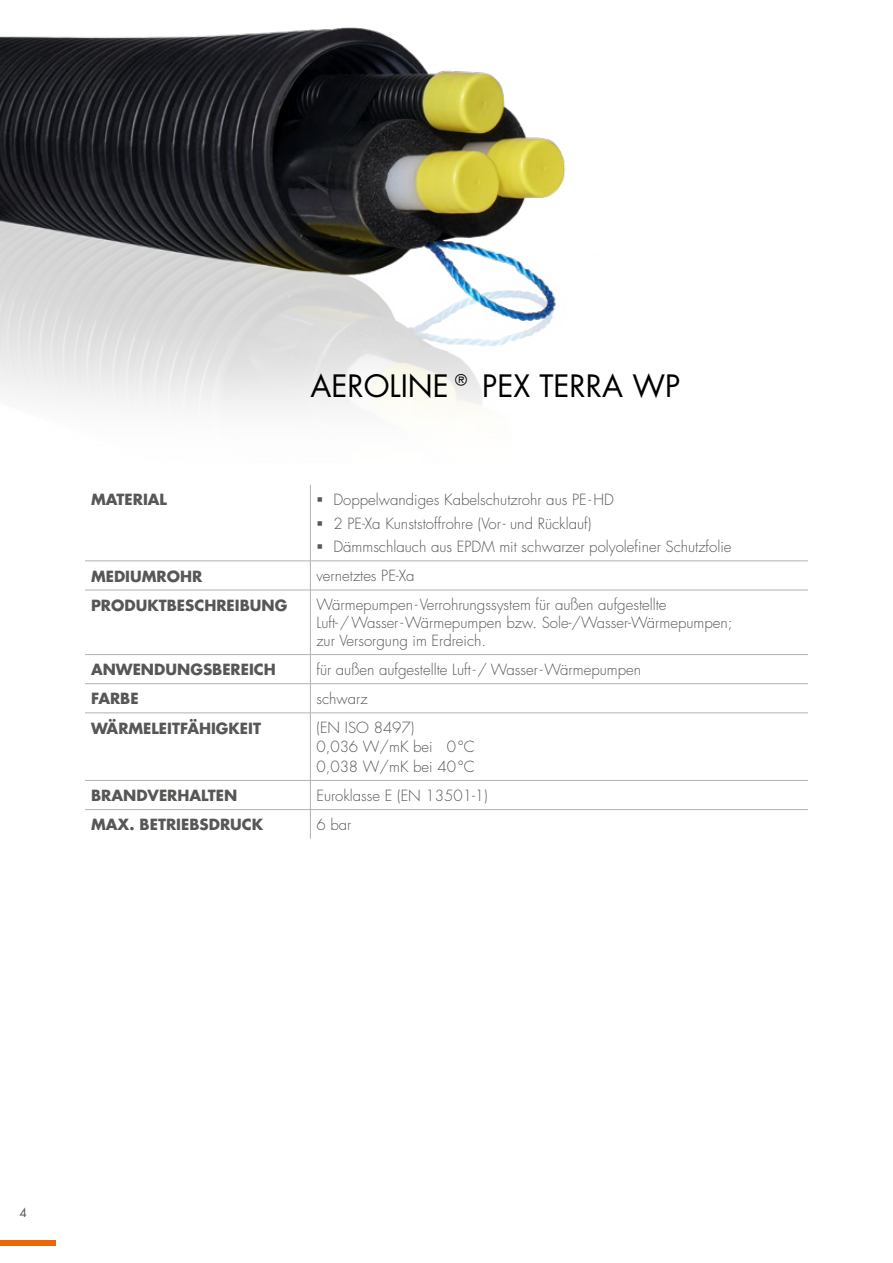
<style>
.page{position:relative;width:893px;height:1263px;background:#fff}
.page>*{position:absolute;margin:0;border:0;box-sizing:border-box;transform-origin:0 0}
.t1{font:30px "Futura CE";color:#000}
.t2{font:300 15px/23.7px "Futura CE";color:#575756}
.t3{font:700 15px "Futura CE";color:#575756}
.t4{font:12px "Futura CE";color:#575756}
</style>
<div class="page">
<hr style="left:892px;top:30px;width:1px;height:49px;background:#ec6608">
<div style="left:0;top:1240px;width:55px;height:6px;background:#ec6608"></div>
<img style="left:0;top:27px;width:683px;height:534px">
<hr style="left:310px;top:485px;width:1px;height:76px;background:#b3b2b2">
<svg style="left:310px;top:562px;width:1px;height:28px"></svg>
<hr style="left:310px;top:590px;width:1px;height:64px;background:#b3b2b2">
<hr style="left:85px;top:654px;width:225px;height:1px;background:#b3b2b2">
<hr style="left:310px;top:654px;width:498px;height:1px;background:#b3b2b2">
<hr style="left:85px;top:683px;width:225px;height:1px;background:#b3b2b2">
<hr style="left:310px;top:683px;width:498px;height:1px;background:#b3b2b2">
<svg style="left:310px;top:655px;width:1px;height:58px"></svg>
<hr style="left:85px;top:713px;width:225px;height:1px;background:#b3b2b2">
<hr style="left:310px;top:713px;width:498px;height:1px;background:#b3b2b2">
<hr style="left:310px;top:713px;width:1px;height:67px;background:#b3b2b2">
<hr style="left:85px;top:561px;width:225px;height:1px;background:#b3b2b2">
<hr style="left:310px;top:561px;width:498px;height:1px;background:#b3b2b2">
<hr style="left:85px;top:590px;width:225px;height:1px;background:#b3b2b2">
<hr style="left:310px;top:590px;width:498px;height:1px;background:#b3b2b2">
<hr style="left:85px;top:780px;width:225px;height:1px;background:#b3b2b2">
<hr style="left:310px;top:780px;width:498px;height:1px;background:#b3b2b2">
<svg style="left:310px;top:781px;width:1px;height:58px"></svg>
<hr style="left:85px;top:809px;width:225px;height:1px;background:#b3b2b2">
<hr style="left:310px;top:809px;width:498px;height:1px;background:#b3b2b2">
<svg style="left:318px;top:497px;width:4px;height:5px"></svg>
<svg style="left:318px;top:521px;width:4px;height:4px"></svg>
<svg style="left:318px;top:545px;width:4px;height:4px"></svg>
<h1 class="t1" style="left:310px;top:367px;width:371px">AEROLINE® PEX TERRA WP</h1>
<p class="t3" style="left:91px;top:489px;width:78px">MATERIAL</p>
<p class="t2" style="left:333px;top:488px;width:400px">Doppelwandiges Kabelschutzrohr aus PE-HD<br>2 PE-Xa Kunststoffrohre (Vor- und Rücklauf)<br>Dämmschlauch aus EPDM mit schwarzer polyolefiner Schutzfolie</p>
<p class="t3" style="left:91px;top:565px;width:113px">MEDIUMROHR</p>
<p class="t2" style="left:316px;top:564px;width:100px">vernetztes PE-Xa</p>
<p class="t3" style="left:91px;top:594px;width:198px">PRODUKTBESCHREIBUNG</p>
<p class="t2" style="left:316px;top:596px;width:417px;line-height:18px">Wärmepumpen -Verrohrungssystem für außen aufgestellte<br>Luft-/Wasser-Wärmepumpen bzw. Sole-/Wasser-Wärmepumpen; zur Versorgung im Erdreich.</p>
<p class="t3" style="left:91px;top:658px;width:186px">ANWENDUNGSBEREICH</p>
<p class="t2" style="left:316px;top:657px;width:326px">für außen aufgestellte Luft -/ Wasser-Wärmepumpen</p>
<p class="t3" style="left:91px;top:688px;width:49px">FARBE</p>
<p class="t2" style="left:316px;top:687px;width:53px">schwarz</p>
<p class="t3" style="left:91px;top:717px;width:172px">WÄRMELEITFÄHIGKEIT</p>
<p class="t2" style="left:316px;top:718px;width:160px;line-height:19.5px">(EN ISO 8497)<br>0,036 W/mK bei 0°C<br>0,038 W/mK bei 40°C</p>
<p class="t3" style="left:91px;top:784px;width:148px">BRANDVERHALTEN</p>
<p class="t2" style="left:316px;top:783px;width:173px">Euroklasse E (EN 13501-1)</p>
<p class="t3" style="left:91px;top:813px;width:174px">MAX. BETRIEBSDRUCK</p>
<p class="t2" style="left:316px;top:812px;width:36px">6 bar</p>
<p class="t4" style="left:20px;top:1205px;width:9px">4</p>
</div>
